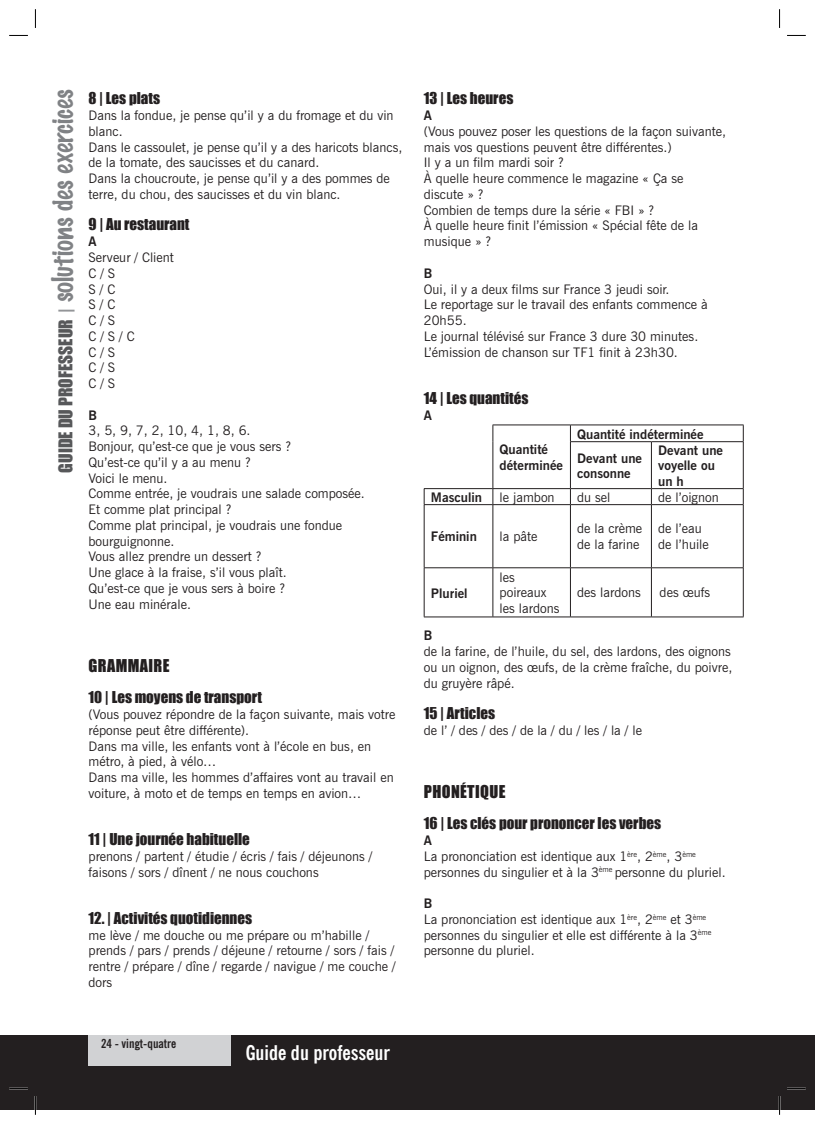
<style>
.page{position:relative;width:815px;height:1124px;background:#fff}
.page>*{position:absolute;margin:0;border:0;box-sizing:border-box;transform-origin:0 0}
.t1{font:100 26.25px "Marker Felt";letter-spacing:-.005em;color:#808285}
.t2{font:700 condensed 20.25px "News Gothic BT";color:#fff}
.t3{font:16.25px "Impact";letter-spacing:.025em;color:#231f20}
.t4{font:15px "Impact";color:#231f20}
.t5{font:13.12px/15.8px "News Gothic BT";color:#231f20}
.t6{font:700 13.12px/15.8px "News Gothic BT";color:#231f20}
.t7{font:700 condensed 12.5px "News Gothic BT";color:#231f20}
.s1{font-family:"Impact";font-weight:400;font-size:17.5px;color:#57585a}
.s2{font-family:"Impact";font-weight:400;font-size:17.5px;color:#939598}
.s3{font-weight:700}
</style>
<div class="page">
<div style="left:0;top:1034px;width:780px;height:75px;background:#231f20"></div>
<div style="left:88px;top:1034px;width:143px;height:30px;background:#d1d2d4"></div>
<div style="left:780px;top:1034px;width:35px;height:75px;background:#231f20"></div>
<hr style="left:493px;top:424px;width:77px;height:1px;background:#231f20">
<svg style="left:493px;top:425px;width:1px;height:16px"></svg>
<hr style="left:570px;top:424px;width:81px;height:1px;background:#231f20">
<svg style="left:570px;top:425px;width:1px;height:16px"></svg>
<hr style="left:651px;top:424px;width:93px;height:1px;background:#231f20">
<svg style="left:743px;top:425px;width:1px;height:16px"></svg>
<hr style="left:493px;top:441px;width:1px;height:47px;background:#231f20">
<hr style="left:570px;top:441px;width:81px;height:1px;background:#231f20">
<hr style="left:570px;top:442px;width:1px;height:46px;background:#231f20">
<hr style="left:651px;top:441px;width:93px;height:1px;background:#231f20">
<hr style="left:651px;top:442px;width:1px;height:46px;background:#231f20">
<hr style="left:743px;top:442px;width:1px;height:46px;background:#231f20">
<hr style="left:424px;top:488px;width:69px;height:1px;background:#231f20">
<svg style="left:424px;top:489px;width:1px;height:15px"></svg>
<hr style="left:493px;top:488px;width:77px;height:1px;background:#231f20">
<svg style="left:493px;top:489px;width:1px;height:15px"></svg>
<hr style="left:570px;top:488px;width:81px;height:1px;background:#231f20">
<svg style="left:570px;top:489px;width:1px;height:15px"></svg>
<hr style="left:651px;top:488px;width:93px;height:1px;background:#231f20">
<svg style="left:651px;top:489px;width:1px;height:15px"></svg>
<svg style="left:743px;top:489px;width:1px;height:15px"></svg>
<hr style="left:424px;top:504px;width:69px;height:1px;background:#231f20">
<hr style="left:424px;top:505px;width:1px;height:62px;background:#231f20">
<hr style="left:493px;top:504px;width:77px;height:1px;background:#231f20">
<hr style="left:493px;top:505px;width:1px;height:62px;background:#231f20">
<hr style="left:570px;top:504px;width:81px;height:1px;background:#231f20">
<hr style="left:570px;top:505px;width:1px;height:62px;background:#231f20">
<hr style="left:651px;top:504px;width:93px;height:1px;background:#231f20">
<hr style="left:651px;top:505px;width:1px;height:62px;background:#231f20">
<hr style="left:743px;top:505px;width:1px;height:62px;background:#231f20">
<hr style="left:424px;top:567px;width:69px;height:1px;background:#231f20">
<hr style="left:424px;top:568px;width:1px;height:48px;background:#231f20">
<hr style="left:424px;top:616px;width:69px;height:1px;background:#231f20">
<hr style="left:493px;top:567px;width:77px;height:1px;background:#231f20">
<hr style="left:493px;top:568px;width:1px;height:48px;background:#231f20">
<hr style="left:570px;top:567px;width:82px;height:1px;background:#231f20">
<hr style="left:570px;top:568px;width:1px;height:48px;background:#231f20">
<hr style="left:651px;top:568px;width:1px;height:48px;background:#231f20">
<hr style="left:743px;top:567px;width:1px;height:49px;background:#231f20">
<hr style="left:493px;top:616px;width:77px;height:1px;background:#231f20">
<hr style="left:570px;top:616px;width:81px;height:1px;background:#231f20">
<hr style="left:651px;top:616px;width:93px;height:1px;background:#231f20">
<hr style="left:652px;top:567px;width:91px;height:1px;background:#231f20">
<svg style="left:9px;top:35px;width:19px;height:1px"></svg>
<svg style="left:787px;top:35px;width:19px;height:1px"></svg>
<svg style="left:9px;top:1087px;width:19px;height:2px"></svg>
<svg style="left:787px;top:1087px;width:19px;height:2px"></svg>
<svg style="left:35px;top:9px;width:1px;height:19px"></svg>
<svg style="left:35px;top:1097px;width:1px;height:17px"></svg>
<svg style="left:779px;top:9px;width:1px;height:19px"></svg>
<svg style="left:779px;top:1096px;width:1px;height:18px"></svg>
<h1 class="t1" style="left:50px;top:472px;width:385px;rotate:-90deg"><span class="s1">GUIDE DU PROFESSEUR</span> <span class="s2">|</span> solutions des exercices</h1>
<p class="t4" style="left:89px;top:89px;width:73px">8 | Les plats</p>
<p class="t5" style="left:89px;top:107px;width:315px">Dans la fondue, je pense qu’il y a du fromage et du vin blanc.<br>Dans le cassoulet, je pense qu’il y a des haricots blancs, de la tomate, des saucisses et du canard.<br>Dans la choucroute, je pense qu’il y a des pommes de terre, du chou, des saucisses et du vin blanc.</p>
<p class="t4" style="left:89px;top:215px;width:102px">9 | Au restaurant</p>
<p class="t6" style="left:89px;top:233px;width:10px">A</p>
<p class="t5" style="left:89px;top:249px;width:87px">Serveur / Client<br>C / S<br>S / C<br>S / C<br>C / S<br>C / S / C<br>C / S<br>C / S<br>C / S</p>
<p class="t6" style="left:89px;top:407px;width:10px">B</p>
<p class="t5" style="left:89px;top:422px;width:278px">3, 5, 9, 7, 2, 10, 4, 1, 8, 6.<br>Bonjour, qu’est-ce que je vous sers ?<br>Qu’est-ce qu’il y a au menu ?<br>Voici le menu.<br>Comme entrée, je voudrais une salade composée.<br>Et comme plat principal ?<br>Comme plat principal, je voudrais une fondue bourguignonne.<br>Vous allez prendre un dessert ?<br>Une glace à la fraise, s’il vous plaît.<br>Qu’est-ce que je vous sers à boire ?<br>Une eau minérale.</p>
<p class="t3" style="left:89px;top:655px;width:82px">GRAMMAIRE</p>
<p class="t4" style="left:89px;top:688px;width:175px">10 | Les moyens de transport</p>
<p class="t5" style="left:89px;top:706px;width:308px">(Vous pouvez répondre de la façon suivante, mais votre réponse peut être différente).<br>Dans ma ville, les enfants vont à l’école en bus, en métro, à pied, à vélo…<br>Dans ma ville, les hommes d’affaires vont au travail en voiture, à moto et de temps en temps en avion…</p>
<p class="t4" style="left:89px;top:829px;width:163px">11 | Une journée habituelle</p>
<p class="t5" style="left:89px;top:848px;width:285px">prenons / partent / étudie / écris / fais / déjeunons / faisons / sors / dînent / ne nous couchons</p>
<p class="t4" style="left:89px;top:908px;width:165px">12. | Activités quotidiennes</p>
<p class="t5" style="left:89px;top:926px;width:309px">me lève / me douche ou me prépare ou m’habille / prends / pars / prends / déjeune / retourne / sors / fais / rentre / prépare / dîne / regarde / navigue / me couche / dors</p>
<p class="t7" style="left:101px;top:1036px;width:77px">24 - vingt-quatre</p>
<h2 class="t2" style="left:246px;top:1039px;width:146px">Guide du professeur</h2>
<p class="t4" style="left:424px;top:89px;width:91px">13 | Les heures</p>
<p class="t6" style="left:424px;top:107px;width:10px">A</p>
<p class="t5" style="left:424px;top:123px;width:304px">(Vous pouvez poser les questions de la façon suivante, mais vos questions peuvent être différentes.)<br>Il y a un film mardi soir ?<br>À quelle heure commence le magazine « Ça se discute » ?<br>Combien de temps dure la série « FBI » ?<br>À quelle heure finit l’émission « Spécial fête de la musique » ?</p>
<p class="t6" style="left:424px;top:265px;width:10px">B</p>
<p class="t5" style="left:424px;top:281px;width:285px">Oui, il y a deux films sur France 3 jeudi soir.<br>Le reportage sur le travail des enfants commence à 20h55.<br>Le journal télévisé sur France 3 dure 30 minutes.<br>L’émission de chanson sur TF1 finit à 23h30.</p>
<p class="t4" style="left:424px;top:388px;width:106px">14 | Les quantités</p>
<p class="t6" style="left:424px;top:407px;width:10px">A</p>
<p class="t6" style="left:500px;top:441px;width:65px">Quantité déterminée</p>
<p class="t6" style="left:577px;top:422px;width:128px;line-height:24px">Quantité indéterminée<br>Devant une</p>
<p class="t6" style="left:577px;top:465px;width:55px">consonne</p>
<p class="t6" style="left:658px;top:442px;width:66px">Devant une voyelle ou un h</p>
<p class="t6" style="left:431px;top:489px;width:53px">Masculin</p>
<p class="t5" style="left:500px;top:489px;width:57px">le jambon</p>
<p class="t5" style="left:577px;top:489px;width:35px">du sel</p>
<p class="t5" style="left:658px;top:489px;width:62px">de l’oignon</p>
<p class="t6" style="left:431px;top:528px;width:47px">Féminin</p>
<p class="t5" style="left:500px;top:528px;width:39px">la pâte</p>
<p class="t5" style="left:577px;top:520px;width:67px">de la crème de la farine</p>
<p class="t5" style="left:658px;top:520px;width:52px">de l’eau de l’huile</p>
<p class="t6" style="left:431px;top:585px;width:38px">Pluriel</p>
<p class="t5" style="left:500px;top:569px;width:61px">les poireaux les lardons</p>
<p class="t5" style="left:577px;top:584px;width:65px">des lardons</p>
<p class="t5" style="left:660px;top:584px;width:52px">des œufs</p>
<p class="t6" style="left:424px;top:627px;width:10px">B</p>
<p class="t5" style="left:424px;top:643px;width:310px;text-align:justify">de la farine, de l’huile, du sel, des lardons, des oignons ou un oignon, des œufs, de la crème fraîche, du poivre, du gruyère râpé.</p>
<p class="t4" style="left:424px;top:703px;width:73px">15 | Articles</p>
<p class="t5" style="left:424px;top:722px;width:220px">de l’ / des / des / de la / du / les / la / le</p>
<p class="t3" style="left:424px;top:781px;width:83px">PHONÉTIQUE</p>
<p class="t4" style="left:424px;top:814px;width:239px">16 | Les clés pour prononcer les verbes</p>
<p class="t5" style="left:424px;top:832px;width:303px"><span class="s3">A<br></span>La prononciation est identique aux 1<sup>ère</sup>, 2<sup>ème</sup>, 3<sup>ème </sup>personnes du singulier et à la 3<sup>ème</sup> personne du pluriel.</p>
<p class="t5" style="left:424px;top:895px;width:289px"><span class="s3">B<br></span>La prononciation est identique aux 1<sup>ère</sup>, 2<sup>ème</sup> et 3<sup>ème </sup>personnes du singulier et elle est différente à la 3<sup>ème </sup>personne du pluriel.</p>
</div>
